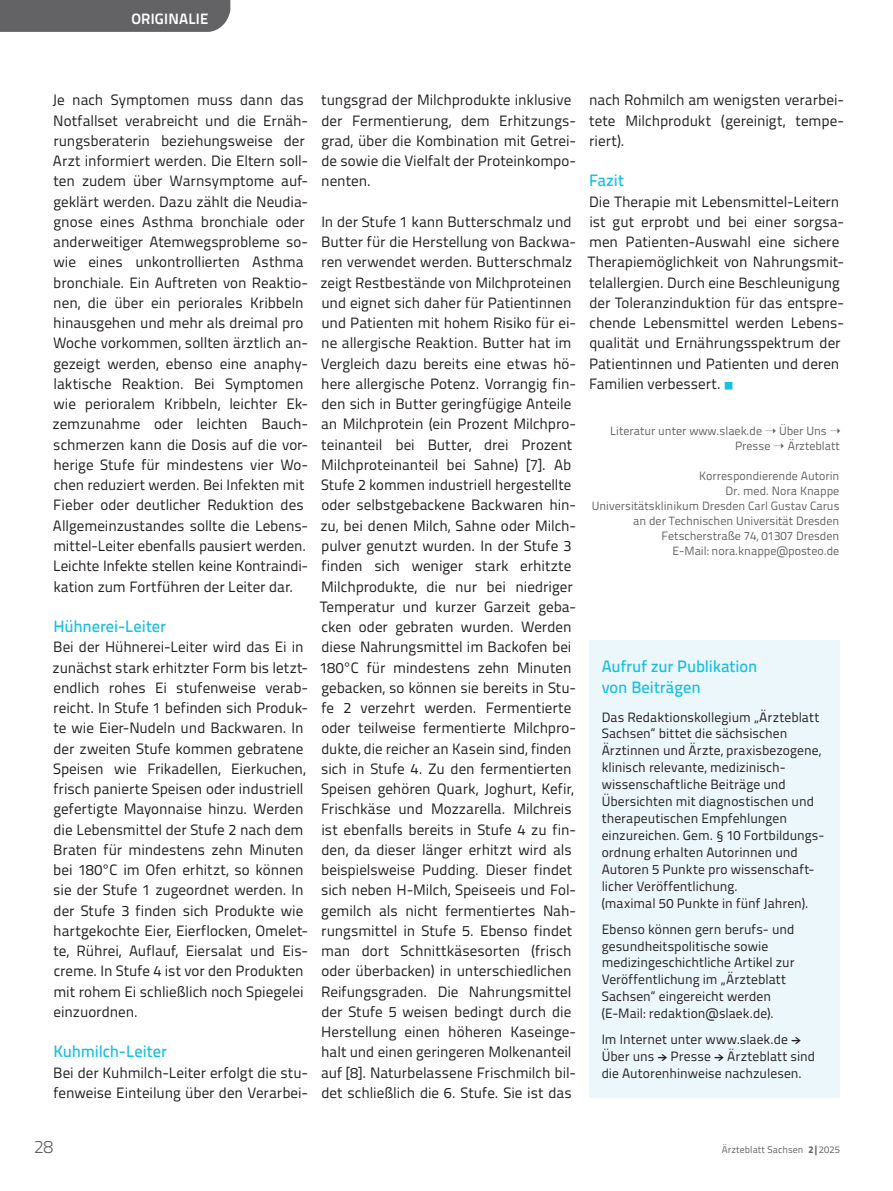
<style>
.page{position:relative;width:893px;height:1191px;background:#fff}
.page>*{position:absolute;margin:0;border:0;box-sizing:border-box;transform-origin:0 0}
.t1{font:300 18px "Titillium Text";color:#636366}
.t2{font:500 16.5px/20.2px "Titillium Text";letter-spacing:-.005em;color:#1cbfdf}
.t3{font:15px/20.2px "Titillium Text";color:#231f20}
.t4{font:700 15px "Titillium Text";letter-spacing:.015em;color:#fff}
.t5{font:13.5px/17px "Titillium Text";letter-spacing:.005em;color:#231f20}
.t6{font:12px/15px "Titillium Text";color:#636366;text-align:right}
.t7{font:9.75px "Titillium Text";letter-spacing:.01em;color:#636366}
.s1{font-family:"Source Sans Variable";font-size:9.75px;color:#1cbfdf}
.s2{font-family:"Source Sans Pro";font-weight:600}
.s3{font-weight:800}
</style>
<div class="page">
<div style="left:0;top:0;width:230px;height:32px;background:#636366"></div>
<div style="left:589px;top:640px;width:251px;height:457px;background:#ebf7fa"></div>
<p class="t4" style="left:131px;top:7px;width:78px">ORIGINALIE</p>
<p class="t3" style="left:53px;top:89px;width:257px">Je nach Symptomen muss dann das Notfallset verabreicht und die Ernäh&shy;rungsberaterin beziehungsweise der Arzt informiert werden. Die Eltern soll&shy;ten zudem über Warnsymptome auf&shy;geklärt werden. Dazu zählt die Neudia&shy;gnose eines Asthma bronchiale oder anderweitiger Atemwegsprobleme so&shy;wie eines unkontrollierten Asthma bronchiale. Ein Auftreten von Reaktio&shy;nen, die über ein periorales Kribbeln hinausgehen und mehr als dreimal pro Woche vorkommen, sollten ärztlich an&shy;gezeigt werden, ebenso eine anaphy&shy;laktische Reaktion. Bei Symptomen wie perioralem Kribbeln, leichter Ek&shy;zemzunahme oder leichten Bauch&shy;schmerzen kann die Dosis auf die vor&shy;herige Stufe für mindestens vier Wo&shy;chen reduziert werden. Bei Infekten mit Fieber oder deutlicher Reduktion des Allgemeinzustandes sollte die Lebens&shy;mittel-Leiter ebenfalls pausiert werden.<br>Leichte Infekte stellen keine Kontraindi&shy;kation zum Fortführen der Leiter dar.</p>
<p class="t2" style="left:53px;top:615px;width:114px">Hühnerei-Leiter</p>
<p class="t3" style="left:53px;top:636px;width:257px">Bei der Hühnerei-Leiter wird das Ei in zunächst stark erhitzter Form bis letzt&shy;endlich rohes Ei stufenweise verab&shy;reicht. In Stufe 1 befinden sich Produk&shy;te wie Eier-Nudeln und Backwaren. In der zweiten Stufe kommen gebratene Speisen wie Frikadellen, Eierkuchen, frisch panierte Speisen oder industriell gefertigte Mayonnaise hinzu. Werden die Lebensmittel der Stufe 2 nach dem Braten für mindestens zehn Minuten bei 180°C im Ofen erhitzt, so können sie der Stufe 1 zugeordnet werden. In der Stufe 3 finden sich Produkte wie hartgekochte Eier, Eierflocken, Omelet&shy;te, Rührei, Auflauf, Eiersalat und Eis&shy;creme. In Stufe 4 ist vor den Produkten mit rohem Ei schließlich noch Spiegelei einzuordnen.</p>
<p class="t2" style="left:53px;top:1040px;width:115px">Kuhmilch-Leiter</p>
<p class="t3" style="left:53px;top:1061px;width:256px">Bei der Kuhmilch-Leiter erfolgt die stu&shy;fenweise Einteilung über den Verarbei-</p>
<p class="t3" style="left:321px;top:89px;width:256px">tungsgrad der Milchprodukte inklusive der Fermentierung, dem Erhitzungs&shy;grad, über die Kombination mit Getrei&shy;de sowie die Vielfalt der Proteinkompo&shy;nenten.</p>
<p class="t3" style="left:320px;top:211px;width:258px">In der Stufe 1 kann Butterschmalz und Butter für die Herstellung von Backwa&shy;ren verwendet werden. Butterschmalz zeigt Restbestände von Milchproteinen und eignet sich daher für Patientinnen und Patienten mit hohem Risiko für ei&shy;ne allergische Reaktion. Butter hat im Vergleich dazu bereits eine etwas hö&shy;here allergische Potenz. Vorrangig fin&shy;den sich in Butter geringfügige Anteile an Milchprotein (ein Prozent Milchpro&shy;teinanteil bei Butter, drei Prozent Milchproteinanteil bei Sahne) [7]. Ab Stufe 2 kommen industriell hergestellte oder selbstgebackene Backwaren hin&shy;zu, bei denen Milch, Sahne oder Milch&shy;pulver genutzt wurden. In der Stufe 3 finden sich weniger stark erhitzte Milchprodukte, die nur bei niedriger Temperatur und kurzer Garzeit geba&shy;cken oder gebraten wurden. Werden diese Nahrungsmittel im Backofen bei 180°C für mindestens zehn Minuten gebacken, so können sie bereits in Stu&shy;fe 2 verzehrt werden. Fermentierte oder teilweise fermentierte Milchpro&shy;dukte, die reicher an Kasein sind, finden sich in Stufe 4. Zu den fermentierten Speisen gehören Quark, Joghurt, Kefir, Frischkäse und Mozzarella. Milchreis ist ebenfalls bereits in Stufe 4 zu fin&shy;den, da dieser länger erhitzt wird als beispielsweise Pudding. Dieser findet sich neben H-Milch, Speiseeis und Fol&shy;gemilch als nicht fermentiertes Nah&shy;rungsmittel in Stufe 5. Ebenso findet man dort Schnittkäsesorten (frisch oder überbacken) in unterschiedlichen Reifungsgraden. Die Nahrungsmittel der Stufe 5 weisen bedingt durch die Herstellung einen höheren Kaseinge&shy;halt und einen geringeren Molkenanteil auf [8]. Naturbelassene Frischmilch bil&shy;det schließlich die 6. Stufe. Sie ist das</p>
<p class="t3" style="left:589px;top:89px;width:256px;text-align:justify">nach Rohmilch am wenigsten verarbei&shy;tete Milchprodukt (gereinigt, tempe&shy;riert).</p>
<p class="t2" style="left:589px;top:169px;width:36px">Fazit</p>
<p class="t3" style="left:588px;top:190px;width:258px">Die Therapie mit Lebensmittel-Leitern ist gut erprobt und bei einer sorgsa&shy;men Patienten-Auswahl eine sichere Therapiemöglichkeit von Nahrungsmit&shy;telallergien. Durch eine Beschleunigung der Toleranzinduktion für das entspre&shy;chende Lebensmittel werden Lebens&shy;qualität und Ernährungsspektrum der Patientinnen und Patienten und deren Familien verbessert. <span class="s1">■</span></p>
<p class="t6" style="left:610px;top:423px;width:232px">Literatur unter www.slaek.de ➝ Über Uns ➝<br>Presse ➝ Ärzteblatt</p>
<p class="t6" style="left:592px;top:468px;width:249px">Korrespondierende Autorin<br>Dr. med. Nora Knappe<br>Universitätsklinikum Dresden Carl Gustav Carus an der Technischen Universität Dresden Fetscherstraße 74, 01307 Dresden<br>E-Mail: nora. knappe@posteo.de</p>
<p class="t2" style="left:602px;top:655px;width:157px">Aufruf zur Publikation von Beiträgen</p>
<p class="t5" style="left:602px;top:707px;width:224px">Das Redaktionskollegium „Ärzteblatt Sachsen“ bittet die sächsischen Ärztinnen und Ärzte, praxisbezogene, klinisch relevante, medizinisch&shy;wissenschaftliche Beiträge und Übersichten mit diagnostischen und therapeutischen Empfehlungen einzureichen. Gem. § 10 Fortbildungs&shy;ordnung erhalten Autorinnen und Autoren 5 Punkte pro wissenschaft&shy;licher Veröffentlichung.<br>(maximal 50 Punkte in fünf Jahren).</p>
<p class="t5" style="left:602px;top:919px;width:194px">Ebenso können gern berufs- und gesundheitspolitische sowie medizingeschichtliche Artikel zur<br>Veröffentlichung im „Ärzteblatt<br>Sachsen“ eingereicht werden (E--Mail: redaktion@slaek.de).</p>
<p class="t5" style="left:602px;top:1030px;width:215px">Im Internet unter www.slaek.de <span class="s2">→<br></span>Über uns <span class="s2">→</span> Presse <span class="s2">→</span> Ärzteblatt sind die Autorenhinweise nachzulesen.</p>
<p class="t1" style="left:34px;top:1133px;width:21px">28</p>
<p class="t7" style="left:722px;top:1142px;width:119px">Ärzteblatt Sachsen <span class="s3">2|</span>2025</p>
</div>
